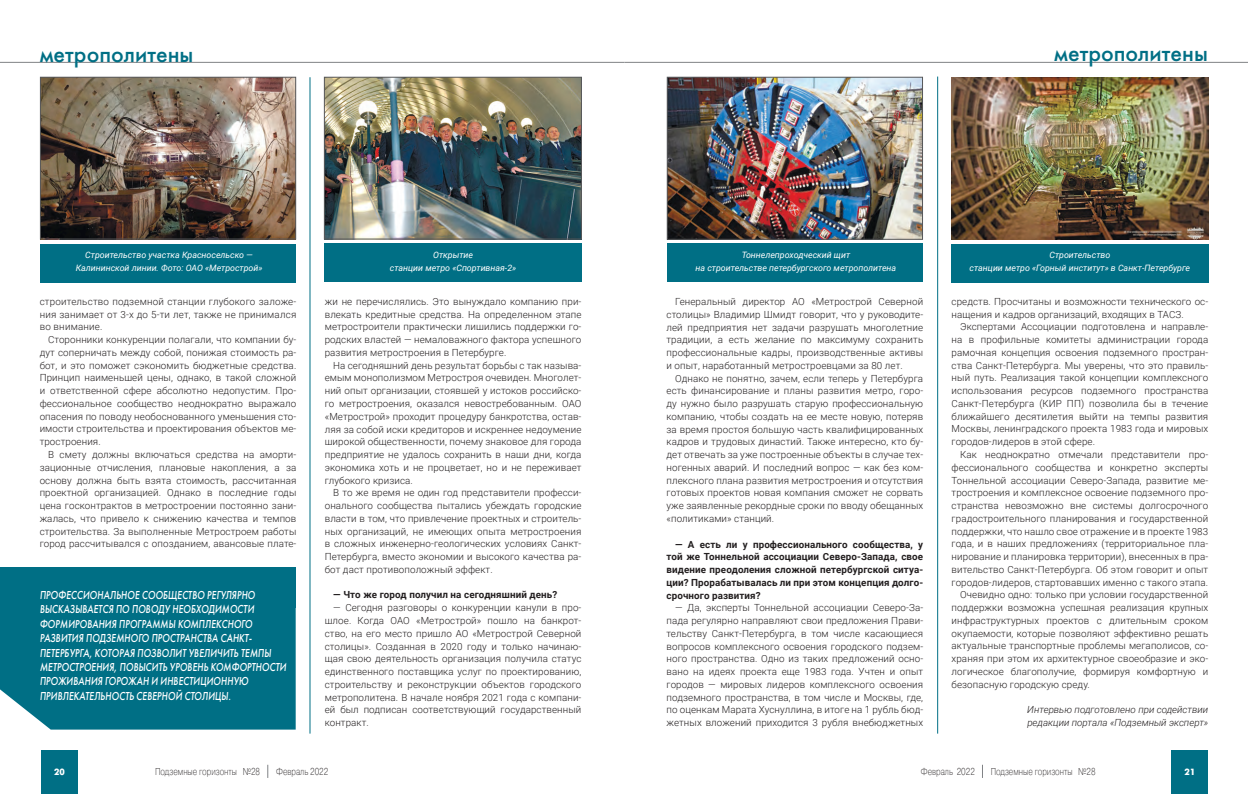
<style>
.page{position:relative;width:1248px;height:794px;background:#fff}
.page>*{position:absolute;margin:0;border:0;box-sizing:border-box;transform-origin:0 0}
.t1{font:24px "Futura Medium C";color:#006f85}
.Подзаголовок{font:italic 12px/14.4px "Futura Medium C";color:#fff;scale:.8 1}
.t2{font:10px "Pragmatica Light C";color:#231f20;scale:.8 1}
.Основной_текст{font:300 9.8px/12.8px "Roboto";letter-spacing:.01em;color:#231f20;text-align:justify}
.Основной_текст-2{font:700 9.8px/12.8px "Roboto";letter-spacing:.01em;color:#231f20;text-align:justify}
.Основной_текст-3{font:italic 300 9.8px/12.8px "Roboto";color:#231f20}
.t3{font:700 9px "Futuris C";color:#fff}
.Основной_текст-4{font:italic 8.8px/12.8px "Roboto";color:#fff;text-align:center}
</style>
<div class="page">
<svg style="left:267px;top:764px;width:1px;height:14px"></svg>
<hr style="left:0;top:62px;width:624px;height:1px;background:#808285">
<hr style="left:624px;top:62px;width:623px;height:1px;background:#808285">
<svg style="left:982px;top:764px;width:1px;height:14px"></svg>
<div style="left:1171px;top:750px;width:36px;height:44px;background:#006f85"></div>
<div style="left:41px;top:750px;width:37px;height:44px;background:#006f85"></div>
<img style="left:42px;top:79px;width:252px;height:158px">
<div style="left:40px;top:77px;width:256px;height:162px;border:1px solid #57585a"></div>
<img style="left:951px;top:77px;width:257px;height:162px">
<div style="left:40px;top:244px;width:256px;height:38px;background:#006f85"></div>
<div style="left:951px;top:244px;width:257px;height:38px;background:#006f85"></div>
<div style="left:0;top:608px;width:296px;height:121px;background:#006f85"></div>
<div style="left:0;top:567px;width:296px;height:41px;background:#006f85"></div>
<img style="left:669px;top:79px;width:251px;height:158px">
<div style="left:667px;top:77px;width:255px;height:162px;border:1px solid #57585a"></div>
<img style="left:326px;top:79px;width:253px;height:158px">
<div style="left:324px;top:77px;width:257px;height:162px;border:1px solid #57585a"></div>
<div style="left:324px;top:243px;width:257px;height:38px;background:#006f85"></div>
<div style="left:667px;top:243px;width:256px;height:38px;background:#006f85"></div>
<hr style="left:310px;top:77px;width:1px;height:656px;background:#006f85">
<hr style="left:937px;top:77px;width:1px;height:656px;background:#006f85">
<h1 class="t1" style="left:40px;top:41px;width:155px">метрополитены</h1>
<h1 class="t1" style="left:1053px;top:39px;width:155px">метрополитены</h1>
<p class="Основной_текст-4" style="left:76px;top:248px;width:188px">Строительство участка Красносельско —<br>Калининской линии. Фото: ОАО «Метрострой»</p>
<p class="Основной_текст-4" style="left:969px;top:248px;width:222px">Строительство<br>станции метро «Горный институт» в Санкт-Петербурге</p>
<p class="Основной_текст-4" style="left:433px;top:248px;width:41px">Открытие</p>
<p class="Основной_текст-4" style="left:390px;top:261px;width:128px">станции метро «Спортивная-2»</p>
<p class="Основной_текст-4" style="left:695px;top:248px;width:202px">Тоннелепроходческий щит<br>на строительстве петербургского метрополитена</p>
<p class="Основной_текст" style="left:40px;top:294px;width:258px">строительство подземной станции глубокого заложе&shy;ния занимает от 3-х до 5-ти лет, также не принимался во внимание.</p>
<p class="Основной_текст" style="left:40px;top:333px;width:258px;text-indent:9px">Сторонники конкуренции полагали, что компании бу&shy;дут соперничать между собой, понижая стоимость ра&shy;бот, и это поможет сэкономить бюджетные средства.<br>Принцип наименьшей цены, однако, в такой сложной и ответственной сфере абсолютно недопустим. Про&shy;фессиональное сообщество неоднократно выражало опасения по поводу необоснованного уменьшения сто&shy;имости строительства и проектирования объектов ме&shy;тростроения.</p>
<p class="Основной_текст" style="left:40px;top:448px;width:258px;text-indent:9px">В смету должны включаться средства на аморти&shy;зационные отчисления, плановые накопления, а за основу должна быть взята стоимость, рассчитанная проектной организацией. Однако в последние годы цена госконтрактов в метростроении постоянно зани&shy;жалась, что привело к снижению качества и темпов строительства. За выполненные Метростроем работы город рассчитывался с опозданием, авансовые плате-</p>
<p class="Подзаголовок" style="left:40px;top:588px;width:310px">ПРОФЕССИОНАЛЬНОЕ СООБЩЕСТВО РЕГУЛЯРНО ВЫСКАЗЫВАЕТСЯ ПО ПОВОДУ НЕОБХОДИМОСТИ ФОРМИРОВАНИЯ ПРОГРАММЫ КОМПЛЕКСНОГО РАЗВИТИЯ ПОДЗЕМНОГО ПРОСТРАНСТВА САНКТ-ПЕТЕРБУРГА, КОТОРАЯ ПОЗВОЛИТ УВЕЛИЧИТЬ ТЕМПЫ МЕТРОСТРОЕНИЯ, ПОВЫСИТЬ УРОВЕНЬ КОМФОРТНОСТИ ПРОЖИВАНИЯ ГОРОЖАН И ИНВЕСТИЦИОННУЮ ПРИВЛЕКАТЕЛЬНОСТЬ СЕВЕРНОЙ СТОЛИЦЫ.</p>
<p class="Основной_текст" style="left:325px;top:295px;width:258px">жи не перечислялись. Это вынуждало компанию при&shy;влекать кредитные средства. На определенном этапе метростроители практически лишились поддержки го&shy;родских властей — немаловажного фактора успешного развития метростроения в Петербурге.</p>
<p class="Основной_текст" style="left:325px;top:358px;width:258px;text-indent:9px">На сегодняшний день результат борьбы с так называ&shy;емым монополизмом Метростроя очевиден. Многолет&shy;ний опыт организации, стоявшей у истоков российско&shy;го метростроения, оказался невостребованным. ОАО «Метрострой» проходит процедуру банкротства, остав&shy;ляя за собой иски кредиторов и искреннее недоумение широкой общественности, почему знаковое для города предприятие не удалось сохранить в наши дни, когда экономика хоть и не процветает, но и не переживает глубокого кризиса.</p>
<p class="Основной_текст" style="left:325px;top:486px;width:258px;text-indent:9px">В то же время не один год представители професси&shy;онального сообщества пытались убеждать городские власти в том, что привлечение проектных и строитель&shy;ных организаций, не имеющих опыта метростроения в сложных инженерно-геологических условиях Санкт-Петербурга, вместо экономии и высокого качества ра&shy;бот даст противоположный эффект.</p>
<p class="Основной_текст-2" style="left:333px;top:588px;width:225px">— Что же город получил на сегодняшний день?</p>
<p class="Основной_текст" style="left:325px;top:601px;width:258px;text-indent:9px">— Сегодня разговоры о конкуренции канули в про&shy;шлое. Когда ОАО «Метрострой» пошло на банкрот&shy;ство, на его место пришло АО «Метрострой Северной столицы». Созданная в 2020 году и только начинаю&shy;щая свою деятельность организация получила статус единственного поставщика услуг по проектированию, строительству и реконструкции объектов городского метрополитена. В начале ноября 2021 года с компани&shy;ей был подписан соответствующий государственный контракт.</p>
<p class="Основной_текст" style="left:666px;top:295px;width:258px;text-indent:9px">Генеральный директор АО «Метрострой Северной столицы» Владимир Шмидт говорит, что у руководите&shy;лей предприятия нет задачи разрушать многолетние традиции, а есть желание по максимуму сохранить профессиональные кадры, производственные активы и опыт, наработанный метростроевцами за 80 лет.</p>
<p class="Основной_текст" style="left:666px;top:371px;width:258px;text-indent:9px">Однако не понятно, зачем, если теперь у Петербурга есть финансирование и планы развития метро, горо&shy;ду нужно было разрушать старую профессиональную компанию, чтобы создать на ее месте новую, потеряв за время простоя большую часть квалифицированных кадров и трудовых династий. Также интересно, кто бу&shy;дет отвечать за уже построенные объекты в случае тех&shy;ногенных аварий. И последний вопрос — как без ком&shy;плексного плана развития метростроения и отсутствия готовых проектов новая компания сможет не сорвать уже заявленные рекордные сроки по вводу обещанных «политиками» станций.</p>
<p class="Основной_текст-2" style="left:666px;top:537px;width:258px;text-indent:9px">— А есть ли у профессионального сообщества, у той же Тоннельной ассоциации Северо-Запада, свое видение преодоления сложной петербургской ситуа&shy;ции? Прорабатывалась ли при этом концепция долго&shy;срочного развития?</p>
<p class="Основной_текст" style="left:666px;top:601px;width:258px;text-indent:9px">— Да, эксперты Тоннельной ассоциации Северо-За&shy;пада регулярно направляют свои предложения Прави&shy;тельству Санкт-Петербурга, в том числе касающиеся вопросов комплексного освоения городского подзем&shy;ного пространства. Одно из таких предложений осно&shy;вано на идеях проекта еще 1983 года. Учтен и опыт городов — мировых лидеров комплексного освоения подземного пространства, в том числе и Москвы, где, по оценкам Марата Хуснуллина, в итоге на 1 рубль бюд&shy;жетных вложений приходится 3 рубля внебюджетных</p>
<p class="Основной_текст" style="left:951px;top:294px;width:258px">средств. Просчитаны и возможности технического ос&shy;нащения и кадров организаций, входящих в ТАСЗ.</p>
<p class="Основной_текст" style="left:951px;top:320px;width:258px;text-indent:9px">Экспертами Ассоциации подготовлена и направле&shy;на в профильные комитеты администрации города рамочная концепция освоения подземного простран&shy;ства Санкт-Петербурга. Мы уверены, что это правиль&shy;ный путь. Реализация такой концепции комплексного использования ресурсов подземного пространства Санкт-Петербурга (КИР ПП) позволила бы в течение ближайшего десятилетия выйти на темпы развития Москвы, ленинградского проекта 1983 года и мировых городов-лидеров в этой сфере.</p>
<p class="Основной_текст" style="left:951px;top:448px;width:258px;text-indent:9px">Как неоднократно отмечали представители про&shy;фессионального сообщества и конкретно эксперты Тоннельной ассоциации Северо-Запада, развитие ме&shy;тростроения и комплексное освоение подземного про&shy;странства невозможно вне системы долгосрочного градостроительного планирования и государственной поддержки, что нашло свое отражение и в проекте 1983 года, и в наших предложениях (территориальное пла&shy;нирование и планировка территории), внесенных в пра&shy;вительство Санкт-Петербурга. Об этом говорит и опыт городов-лидеров, стартовавших именно с такого этапа.</p>
<p class="Основной_текст" style="left:951px;top:588px;width:258px;text-indent:9px">Очевидно одно: только при условии государственной поддержки возможна успешная реализация крупных инфраструктурных проектов с длительным сроком окупаемости, которые позволяют эффективно решать актуальные транспортные проблемы мегаполисов, со&shy;храняя при этом их архитектурное своеобразие и эко&shy;логическое благополучие, формируя комфортную и безопасную городскую среду.</p>
<p class="Основной_текст-3" style="left:1027px;top:703px;width:182px">Интервью подготовлено при содействии редакции портала «Подземный эксперт»</p>
<p class="t3" style="left:54px;top:766px;width:12px">20</p>
<p class="t2" style="left:155px;top:766px;width:133px">Подземные горизонты №28</p>
<p class="t2" style="left:276px;top:766px;width:67px">Февраль 2022</p>
<p class="t2" style="left:920px;top:766px;width:69px">Февраль 2022</p>
<p class="t2" style="left:990px;top:766px;width:133px">Подземные горизонты №28</p>
<p class="t3" style="left:1184px;top:766px;width:12px">21</p>
</div>
